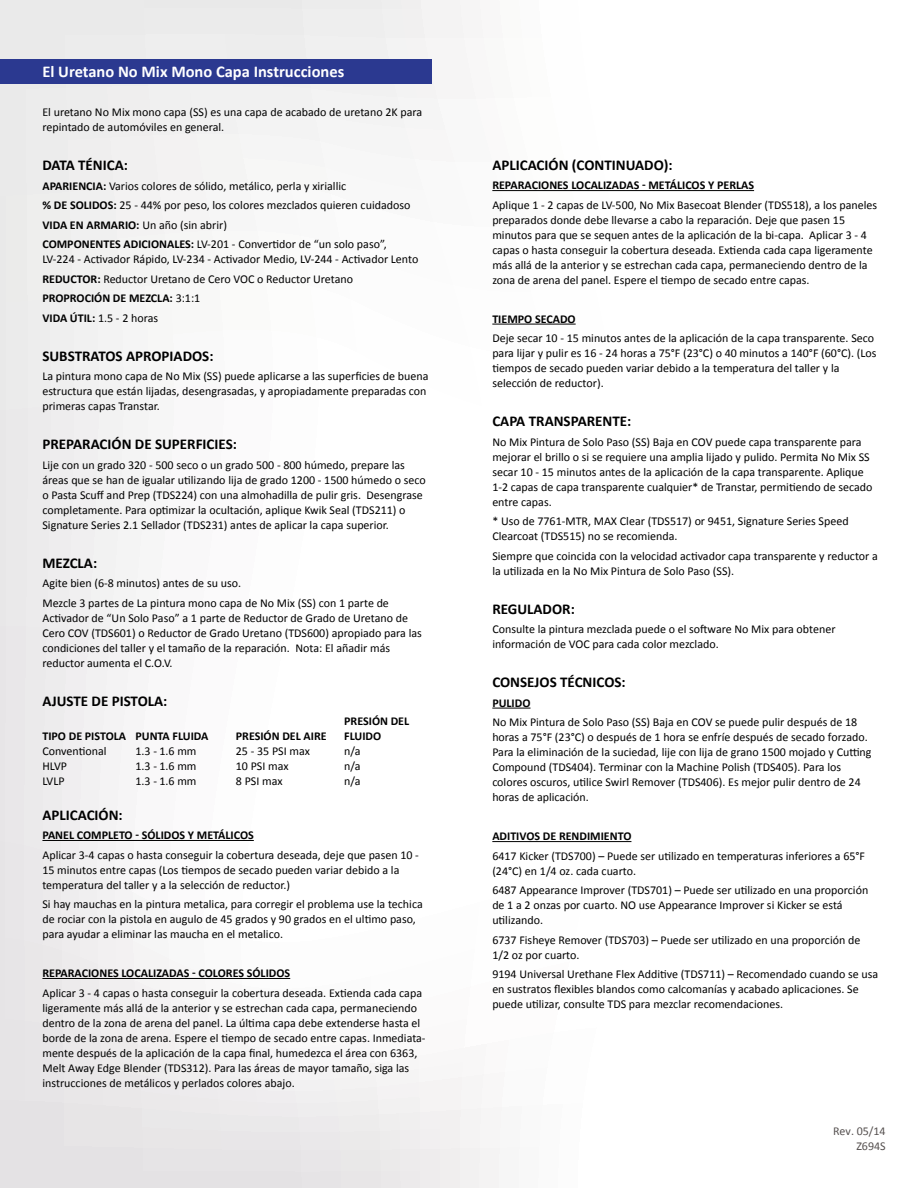
<style>
.page{position:relative;width:918px;height:1188px;background:#fff}
.page>*{position:absolute;margin:0;border:0;box-sizing:border-box;transform-origin:0 0}
.t1{font:700 16.5px "Calibri";color:#fff}
.t2{font:700 15px "Calibri";color:#000}
.t3{font:12px/15px "Calibri";color:#000}
.t4{font:700 12px "Calibri";color:#000}
.t5{font:12px/15px "Calibri";color:#55504f;text-align:right}
.s1{font-weight:700}
</style>
<div class="page">
<div style="left:0;top:0;width:918px;height:1188px;background:linear-gradient(to right,#f0eff0,#fff)"></div>
<div style="left:0;top:59px;width:431px;height:25px;background:#2b3990"></div>
<hr style="left:42px;top:840px;width:212px;height:1px;background:#000">
<hr style="left:42px;top:978px;width:248px;height:1px;background:#000">
<hr style="left:492px;top:190px;width:262px;height:1px;background:#000">
<hr style="left:492px;top:324px;width:84px;height:1px;background:#000">
<hr style="left:492px;top:708px;width:39px;height:1px;background:#000">
<hr style="left:492px;top:841px;width:139px;height:1px;background:#000">
<h1 class="t1" style="left:42px;top:60px;width:303px">El Uretano No Mix Mono Capa Instrucciones</h1>
<p class="t3" style="left:42px;top:104px;width:381px">El uretano No Mix mono capa (SS) es una capa de acabado de uretano 2K para repintado de automóviles en general.</p>
<p class="t2" style="left:42px;top:155px;width:87px">DATA TÉNICA:</p>
<p class="t3" style="left:42px;top:176px;width:370px;line-height:19.5px"><span class="s1">APARIENCIA:</span> Varios colores de sólido, metálico, perla y xiriallic<br><span class="s1">% DE SOLIDOS:</span> 25 - 44% por peso, los colores mezclados quieren cuidadoso <span class="s1">VIDA EN ARMARIO:</span> Un año (sin abrir)<br><span class="s1">COMPONENTES ADICIONALES:</span> LV-201 - Convertidor de “un solo paso”,</p>
<p class="t3" style="left:42px;top:249px;width:377px;line-height:19.5px">LV-224 - Activador Rápido, LV-234 - Activador Medio, LV-244 - Activador Lento <span class="s1">REDUCTOR:</span> Reductor Uretano de Cero VOC o Reductor Uretano <span class="s1">PROPROCIÓN DE MEZCLA:</span> 3:1:1<br><span class="s1">VIDA ÚTIL:</span> 1.5 - 2 horas</p>
<p class="t2" style="left:42px;top:345px;width:173px">SUBSTRATOS APROPIADOS:</p>
<p class="t3" style="left:42px;top:368px;width:388px">La pintura mono capa de No Mix (SS) puede aplicarse a las superficies de buena estructura que están lijadas, desengrasadas, y apropiadamente preparadas con primeras capas Transtar.</p>
<p class="t2" style="left:42px;top:434px;width:196px">PREPARACIÓN DE SUPERFICIES:</p>
<p class="t3" style="left:42px;top:457px;width:385px">Lije con un grado 320 - 500 seco o un grado 500 - 800 húmedo, prepare las áreas que se han de igualar utilizando lija de grado 1200 - 1500 húmedo o seco o Pasta Scuff and Prep (TDS224) con una almohadilla de pulir gris. Desengrase completamente. Para optimizar la ocultación, aplique Kwik Seal (TDS211) o Signature Series 2.1 Sellador (TDS231) antes de aplicar la capa superior.</p>
<p class="t2" style="left:42px;top:552px;width:56px">MEZCLA:</p>
<p class="t3" style="left:42px;top:573px;width:348px;line-height:19.5px">Agite bien (6-8 minutos) antes de su uso.<br>Mezcle 3 partes de La pintura mono capa de No Mix (SS) con 1 parte de</p>
<p class="t3" style="left:42px;top:610px;width:381px">Activador de “Un Solo Paso” a 1 parte de Reductor de Grado de Uretano de Cero COV (TDS601) o Reductor de Grado Uretano (TDS600) apropiado para las condiciones del taller y el tamaño de la reparación. Nota: El añadir más reductor aumenta el C.O.V.</p>
<p class="t2" style="left:42px;top:690px;width:126px">AJUSTE DE PISTOLA:</p>
<p class="t4" style="left:344px;top:713px;width:66px">PRESIÓN DEL</p>
<p class="t4" style="left:42px;top:728px;width:168px">TIPO DE PISTOLA PUNTA FLUIDA</p>
<p class="t4" style="left:236px;top:728px;width:92px">PRESIÓN DEL AIRE</p>
<p class="t4" style="left:344px;top:728px;width:39px">FLUIDO</p>
<p class="t3" style="left:42px;top:743px;width:66px">Conventional</p>
<p class="t3" style="left:136px;top:743px;width:63px">1.3 - 1.6 mm</p>
<p class="t3" style="left:236px;top:743px;width:76px">25 - 35 PSI max</p>
<p class="t3" style="left:344px;top:743px;width:18px">n/a</p>
<p class="t3" style="left:42px;top:758px;width:26px">HLVP</p>
<p class="t3" style="left:136px;top:758px;width:63px">1.3 - 1.6 mm</p>
<p class="t3" style="left:236px;top:758px;width:54px">10 PSI max</p>
<p class="t3" style="left:344px;top:758px;width:18px">n/a</p>
<p class="t3" style="left:42px;top:773px;width:24px">LVLP</p>
<p class="t3" style="left:136px;top:773px;width:63px">1.3 - 1.6 mm</p>
<p class="t3" style="left:236px;top:773px;width:48px">8 PSI max</p>
<p class="t3" style="left:344px;top:773px;width:18px">n/a</p>
<p class="t2" style="left:42px;top:804px;width:82px">APLICACIÓN:</p>
<p class="t4" style="left:42px;top:827px;width:213px">PANEL COMPLETO - SÓLIDOS Y METÁLICOS</p>
<p class="t3" style="left:42px;top:847px;width:378px">Aplicar 3-4 capas o hasta conseguir la cobertura deseada, deje que pasen 10 -<br>15 minutos entre capas (Los tiempos de secado pueden variar debido a la temperatura del taller y a la selección de reductor.)</p>
<p class="t3" style="left:42px;top:896px;width:382px">Si hay mauchas en la pintura metalica, para corregir el problema use la techica de rociar con la pistola en augulo de 45 grados y 90 grados en el ultimo paso, para ayudar a eliminar las maucha en el metalico.</p>
<p class="t4" style="left:42px;top:965px;width:249px">REPARACIONES LOCALIZADAS - COLORES SÓLIDOS</p>
<p class="t3" style="left:42px;top:985px;width:385px">Aplicar 3 - 4 capas o hasta conseguir la cobertura deseada. Extienda cada capa ligeramente más allá de la anterior y se estrechan cada capa, permaneciendo dentro de la zona de arena del panel. La última capa debe extenderse hasta el borde de la zona de arena. Espere el tiempo de secado entre capas. Inmediata&shy;mente después de la aplicación de la capa final, humedezca el área con 6363, Melt Away Edge Blender (TDS312). Para las áreas de mayor tamaño, siga las instrucciones de metálicos y perlados colores abajo.</p>
<p class="t2" style="left:492px;top:154px;width:182px">APLICACIÓN (CONTINUADO):</p>
<p class="t4" style="left:492px;top:177px;width:263px">REPARACIONES LOCALIZADAS - METÁLICOS Y PERLAS</p>
<p class="t3" style="left:492px;top:197px;width:386px">Aplique 1 - 2 capas de LV-500, No Mix Basecoat Blender (TDS518), a los paneles preparados donde debe llevarse a cabo la reparación. Deje que pasen 15 minutos para que se sequen antes de la aplicación de la bi-capa. Aplicar 3 - 4 capas o hasta conseguir la cobertura deseada. Extienda cada capa ligeramente más allá de la anterior y se estrechan cada capa, permaneciendo dentro de la zona de arena del panel. Espere el tiempo de secado entre capas.</p>
<p class="t4" style="left:492px;top:310px;width:85px">TIEMPO SECADO</p>
<p class="t3" style="left:492px;top:330px;width:386px">Deje secar 10 - 15 minutos antes de la aplicación de la capa transparente. Seco para lijar y pulir es 16 - 24 horas a 75°F (23°C) o 40 minutos a 140°F (60°C). (Los tiempos de secado pueden variar debido a la temperatura del taller y la selección de reductor).</p>
<p class="t2" style="left:492px;top:411px;width:140px">CAPA TRANSPARENTE:</p>
<p class="t3" style="left:492px;top:434px;width:382px">No Mix Pintura de Solo Paso (SS) Baja en COV puede capa transparente para mejorar el brillo o si se requiere una amplia lijado y pulido. Permita No Mix SS secar 10 - 15 minutos antes de la aplicación de la capa transparente. Aplique 1-2 capas de capa transparente cualquier* de Transtar, permitiendo de secado entre capas.</p>
<p class="t3" style="left:492px;top:513px;width:358px">* Uso de 7761-MTR, MAX Clear (TDS517) or 9451, Signature Series Speed<br>Clearcoat (TDS515) no se recomienda.</p>
<p class="t3" style="left:492px;top:548px;width:387px">Siempre que coincida con la velocidad activador capa transparente y reductor a la utilizada en la No Mix Pintura de Solo Paso (SS).</p>
<p class="t2" style="left:492px;top:598px;width:84px">REGULADOR:</p>
<p class="t3" style="left:492px;top:621px;width:345px">Consulte la pintura mezclada puede o el software No Mix para obtener información de VOC para cada color mezclado.</p>
<p class="t2" style="left:492px;top:672px;width:135px">CONSEJOS TÉCNICOS:</p>
<p class="t4" style="left:492px;top:694px;width:40px">PULIDO</p>
<p class="t3" style="left:492px;top:714px;width:381px">No Mix Pintura de Solo Paso (SS) Baja en COV se puede pulir después de 18 horas a 75°F (23°C) o después de 1 hora se enfríe después de secado forzado.<br>Para la eliminación de la suciedad, lije con lija de grano 1500 mojado y Cutting Compound (TDS404). Terminar con la Machine Polish (TDS405). Para los colores oscuros, utilice Swirl Remover (TDS406). Es mejor pulir dentro de 24 horas de aplicación.</p>
<p class="t4" style="left:492px;top:828px;width:141px">ADITIVOS DE RENDIMIENTO</p>
<p class="t3" style="left:492px;top:848px;width:374px">6417 Kicker (TDS700) – Puede ser utilizado en temperaturas inferiores a 65°F (24°C) en 1/4 oz. cada cuarto.</p>
<p class="t3" style="left:492px;top:882px;width:378px">6487 Appearance Improver (TDS701) – Puede ser utilizado en una proporción de 1 a 2 onzas por cuarto. NO use Appearance Improver si Kicker se está utilizando.</p>
<p class="t3" style="left:492px;top:932px;width:370px">6737 Fisheye Remover (TDS703) – Puede ser utilizado en una proporción de<br>1/2 oz por cuarto.</p>
<p class="t3" style="left:492px;top:966px;width:387px">9194 Universal Urethane Flex Additive (TDS711) – Recomendado cuando se usa en sustratos flexibles blandos como calcomanías y acabado aplicaciones. Se puede utilizar, consulte TDS para mezclar recomendaciones.</p>
<p class="t5" style="left:833px;top:1123px;width:54px">Rev. 05/14<br>Z694S</p>
</div>
